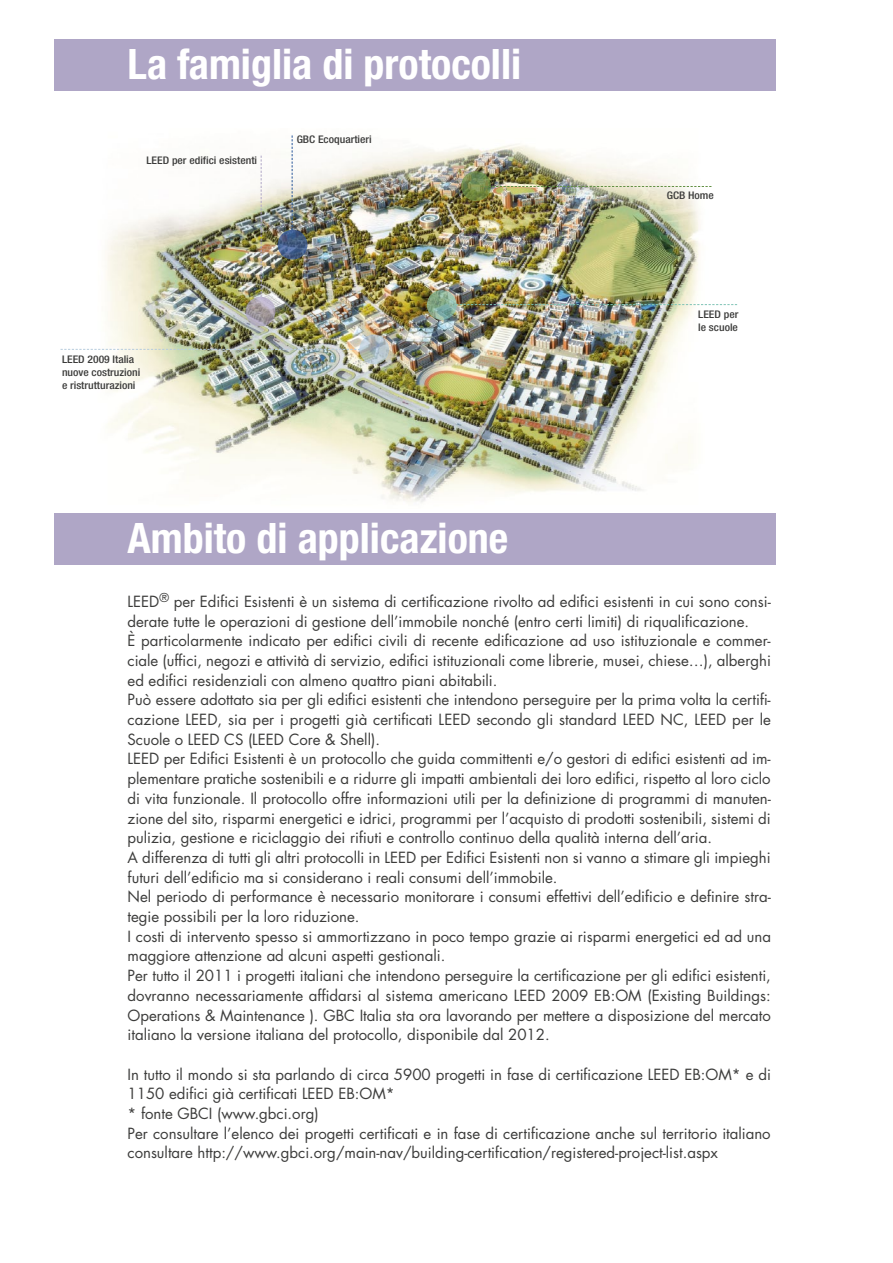
<style>
.page{position:relative;width:893px;height:1263px;background:#fff}
.page>*{position:absolute;margin:0;border:0;box-sizing:border-box;transform-origin:0 0}
.t1{font:700 condensed 42px "Helvetica Neue";color:#fff}
.t2{font:15px/19.6px "Futura";color:#3c3c3b}
.t3{font:500 condensed 10.5px/12.6px "Helvetica Neue";color:#3c3c3b;scale:1.11 1}
</style>
<div class="page">
<div style="left:54px;top:39px;width:722px;height:52px;background:#afa6c6"></div>
<div style="left:54px;top:513px;width:722px;height:52px;background:#afa6c6"></div>
<img style="left:68px;top:135px;width:661px;height:368px">
<img style="left:278px;top:230px;width:29px;height:30px">
<svg style="left:292px;top:135px;width:1px;height:96px"></svg>
<img style="left:246px;top:297px;width:29px;height:29px">
<svg style="left:261px;top:156px;width:1px;height:142px"></svg>
<img style="left:461px;top:171px;width:30px;height:30px">
<svg style="left:481px;top:186px;width:230px;height:1px"></svg>
<img style="left:427px;top:290px;width:30px;height:30px">
<svg style="left:456px;top:304px;width:281px;height:1px"></svg>
<img style="left:359px;top:334px;width:30px;height:30px">
<svg style="left:61px;top:349px;width:299px;height:1px"></svg>
<h1 class="t1" style="left:128px;top:39px;width:395px">La famiglia di protocolli</h1>
<p class="t3" style="left:146px;top:154px;width:101px">LEED per edifici esistenti</p>
<p class="t3" style="left:297px;top:133px;width:69px">GBC Ecoquartieri</p>
<p class="t3" style="left:62px;top:353px;width:72px">LEED 2009 Italia nuove costruzioni e ristrutturazioni</p>
<p class="t3" style="left:667px;top:189px;width:44px">GCB Home</p>
<p class="t3" style="left:698px;top:308px;width:38px">LEED per le scuole</p>
<h1 class="t1" style="left:128px;top:513px;width:382px">Ambito di applicazione</h1>
<p class="t2" style="left:128px;top:591px;width:645px">LEED<sup>®</sup> per Edifici Esistenti è un sistema di certificazione rivolto ad edifici esistenti in cui sono consi&shy;derate tutte le operazioni di gestione dell’immobile nonché (entro certi limiti) di riqualificazione.<br>È particolarmente indicato per edifici civili di recente edificazione ad uso istituzionale e commer&shy;ciale (uffici, negozi e attività di servizio, edifici istituzionali come librerie, musei, chiese…), alberghi ed edifici residenziali con almeno quattro piani abitabili.<br>Può essere adottato sia per gli edifici esistenti che intendono perseguire per la prima volta la certifi&shy;cazione LEED, sia per i progetti già certificati LEED secondo gli standard LEED NC, LEED per le Scuole o LEED CS (LEED Core &amp; Shell).<br>LEED per Edifici Esistenti è un protocollo che guida committenti e/o gestori di edifici esistenti ad im&shy;plementare pratiche sostenibili e a ridurre gli impatti ambientali dei loro edifici, rispetto al loro ciclo di vita funzionale. Il protocollo offre informazioni utili per la definizione di programmi di manuten&shy;zione del sito, risparmi energetici e idrici, programmi per l’acquisto di prodotti sostenibili, sistemi di pulizia, gestione e riciclaggio dei rifiuti e controllo continuo della qualità interna dell’aria.<br>A differenza di tutti gli altri protocolli in LEED per Edifici Esistenti non si vanno a stimare gli impieghi futuri dell’edificio ma si considerano i reali consumi dell’immobile.<br>Nel periodo di performance è necessario monitorare i consumi effettivi dell’edificio e definire stra&shy;tegie possibili per la loro riduzione.<br>I costi di intervento spesso si ammortizzano in poco tempo grazie ai risparmi energetici ed ad una maggiore attenzione ad alcuni aspetti gestionali.<br>Per tutto il 2011 i progetti italiani che intendono perseguire la certificazione per gli edifici esistenti, dovranno necessariamente affidarsi al sistema americano LEED 2009 EB:OM (Existing Buildings:<br>Operations &amp; Maintenance ). GBC Italia sta ora lavorando per mettere a disposizione del mercato italiano la versione italiana del protocollo, disponibile dal 2012.</p>
<p class="t2" style="left:128px;top:1064px;width:645px">In tutto il mondo si sta parlando di circa 5900 progetti in fase di certificazione LEED EB:OM* e di 1150 edifici già certificati LEED EB:OM*<br>* fonte GBCI (www.gbci.org)<br>Per consultare l’elenco dei progetti certificati e in fase di certificazione anche sul territorio italiano consultare http://www.gbci.org/main-nav/building-certification/registered-project-list.aspx</p>
</div>
